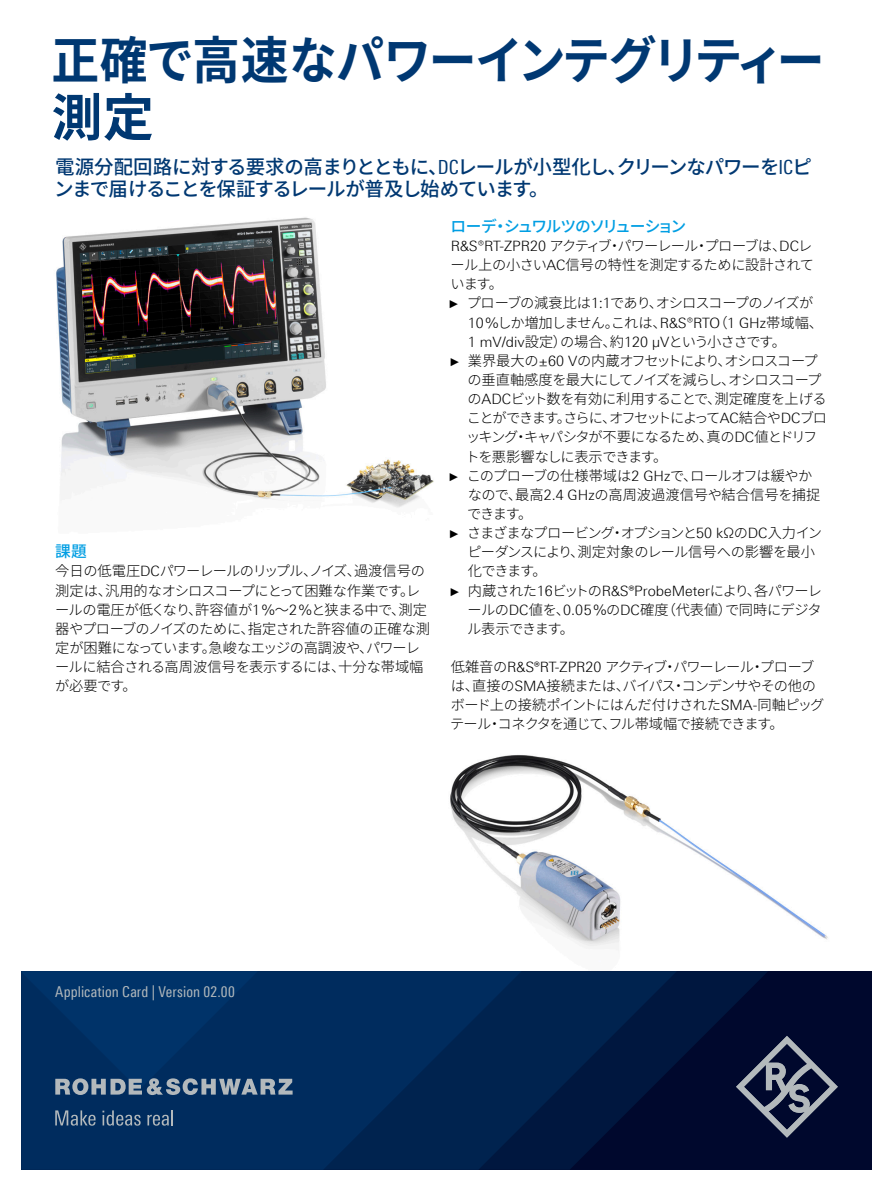
<style>
.page{position:relative;width:893px;height:1191px;background:#fff}
.page>*{position:absolute;margin:0;border:0;box-sizing:border-box;transform-origin:0 0}
.Seiten_Headline_34Pt{font:700 51px/57.4px "Source Han Sans JP";letter-spacing:-.035em;color:#003872;scale:.94 1}
.Teaser{font:500 19.5px/22px "Source Han Sans JP";letter-spacing:-.055em;color:#003872}
.Absatzfett_cyan{font:500 15.75px "Source Han Sans JP";letter-spacing:-.085em;color:#009ee3}
.t1{font:15px "Linotype Univers 420 Cn";letter-spacing:.005em;color:#b3b9bc}
.Haupttext_ohne_Absta{font:300 14.25px/19.2px "Source Han Sans JP";letter-spacing:-.045em;color:#000}
.Haupttext_ohne_Absta-2{font:300 14.25px/19.2px "Source Han Sans JP";letter-spacing:-.075em;color:#000}
.Haupttext{font:300 14.25px/19.2px "Source Han Sans JP";letter-spacing:-.055em;color:#000}
.Haupttext_ohne_Absta-3{font:300 14.25px/19.2px "Source Han Sans JP";letter-spacing:-.065em;color:#000}
.Haupttext_ohne_Absta-4{font:300 14.25px/19.2px "Source Han Sans JP";letter-spacing:-.02em;color:#000}
.s1{font-family:"Linotype Univers 420 Cn";font-weight:400}
.s2{font-family:"Linotype Univers 330"}
.s3{font-family:"Arial Narrow";font-weight:400;font-size:11.4px}
</style>
<div class="page">
<img style="left:450px;top:755px;width:378px;height:195px">
<img style="left:56px;top:217px;width:378px;height:291px">
<div style="left:21px;top:971px;width:851px;height:198px;background:#00082d"></div>
<svg style="left:677px;top:971px;width:90px;height:91px;fill:#00173f"></svg>
<svg style="left:522px;top:971px;width:155px;height:198px"></svg>
<svg style="left:21px;top:971px;width:501px;height:198px;background:#002959"></svg>
<svg style="left:736px;top:1035px;width:102px;height:102px"></svg>
<svg style="left:21px;top:971px;width:272px;height:124px;background:#0b3768"></svg>
<svg style="left:55px;top:1110px;width:41px;height:15px"></svg>
<svg style="left:102px;top:1110px;width:39px;height:15px"></svg>
<svg style="left:147px;top:1110px;width:26px;height:15px"></svg>
<p class="Seiten_Headline_34Pt" style="left:51px;top:32px;width:824px">正確で高速なパワーインテグリティー測定</p>
<p class="Teaser" style="left:54px;top:157px;width:759px">電源分配回路に対する要求の高まりとともに、<span class="s1">DC</span>レールが小型化し、クリーンなパワーを<span class="s1">IC</span>ピンまで届けることを保証するレールが普及し始めています。</p>
<p class="Absatzfett_cyan" style="left:55px;top:542px;width:33px">課題</p>
<p class="Haupttext_ohne_Absta" style="left:55px;top:562px;width:376px">今日の低電圧<span class="s2">DC</span>パワーレールのリップル、ノイズ、過渡信号の測定は、汎用的なオシロスコープにとって困難な作業です。レールの電圧が低くなり、許容値が<span class="s2">1%</span>～<span class="s2">2%</span>と狭まる中で、測定器やプローブのノイズのために、指定された許容値の正確な測定が困難になっています。急峻なエッジの高調波や、パワーレールに結合される高周波信号を表示するには、十分な帯域幅が必要です。</p>
<p class="Absatzfett_cyan" style="left:450px;top:217px;width:237px">ローデ・シュワルツのソリューション</p>
<p class="Haupttext_ohne_Absta" style="left:450px;top:236px;width:365px;text-align:justify"><span class="s2">R&amp;S®RT-ZPR20</span> アクティブ・パワーレール・プローブは、<span class="s2">DC</span>レール上の小さい<span class="s2">AC</span>信号の特性を測定するために設計されています。</p>
<p class="Haupttext_ohne_Absta-3" style="left:468px;top:294px;width:357px;text-indent:-18px"><span class="s3">►</span> プローブの減衰比は<span class="s2">1</span>:<span class="s2">1</span>であり、オシロスコープのノイズが<br><span class="s2">10%</span>しか増加しません。これは、<span class="s2">R&amp;S®RTO</span>（<span class="s2">1 GHz</span>帯域幅、<br><span class="s2">1 mV/div</span>設定）の場合、約<span class="s2">120 µV</span>という小ささです。</p>
<p class="Haupttext_ohne_Absta-2" style="left:466px;top:351px;width:363px;text-indent:-15px"><span class="s3">►</span> 業界最大の<span class="s2">±60 V</span>の内蔵オフセットにより、オシロスコープの垂直軸感度を最大にしてノイズを減らし、オシロスコープの<span class="s2">ADC</span>ビット数を有効に利用することで、測定確度を上げることができます。さらに、オフセットによって<span class="s2">AC</span>結合や<span class="s2">DC</span>ブロッキング・キャパシタが不要になるため、真の<span class="s2">DC</span>値とドリフトを悪影響なしに表示できます。</p>
<p class="Haupttext_ohne_Absta-4" style="left:467px;top:466px;width:354px;text-indent:-18px"><span class="s3">►</span> このプローブの仕様帯域は<span class="s2">2 GHz</span>で、ロールオフは緩やかなので、最高<span class="s2">2.4 GHz</span>の高周波過渡信号や結合信号を捕捉できます。</p>
<p class="Haupttext_ohne_Absta" style="left:467px;top:523px;width:356px;text-indent:-17px"><span class="s3">►</span> さまざまなプロービング・オプションと<span class="s2">50 kΩ</span>の<span class="s2">DC</span>入力インピーダンスにより、測定対象のレール信号への影響を最小化できます。</p>
<p class="Haupttext_ohne_Absta" style="left:467px;top:581px;width:356px;text-align:justify;text-indent:-16px"><span class="s3">►</span> 内蔵された<span class="s2">16</span>ビットの<span class="s2">R&amp;S</span><span class="s1">®</span><span class="s2">ProbeMeter</span>により、各パワーレールの<span class="s2">DC</span>値を、<span class="s2">0.05%</span>の<span class="s2">DC</span>確度（代表値）で同時にデジタル表示できます。</p>
<p class="Haupttext" style="left:450px;top:657px;width:376px">低雑音の<span class="s2">R&amp;S</span><span class="s1">®</span><span class="s2">RT-ZPR20</span> アクティブ・パワーレール・プローブは、直接の<span class="s2">SMA</span>接続または、バイパス・コンデンサやその他のボード上の接続ポイントにはんだ付けされた<span class="s2">SMA-</span>同軸ピッグテール・コネクタを通じて、フル帯域幅で接続できます。</p>
<p class="t1" style="left:55px;top:983px;width:181px">Application Card | Version 02.00</p>
</div>
